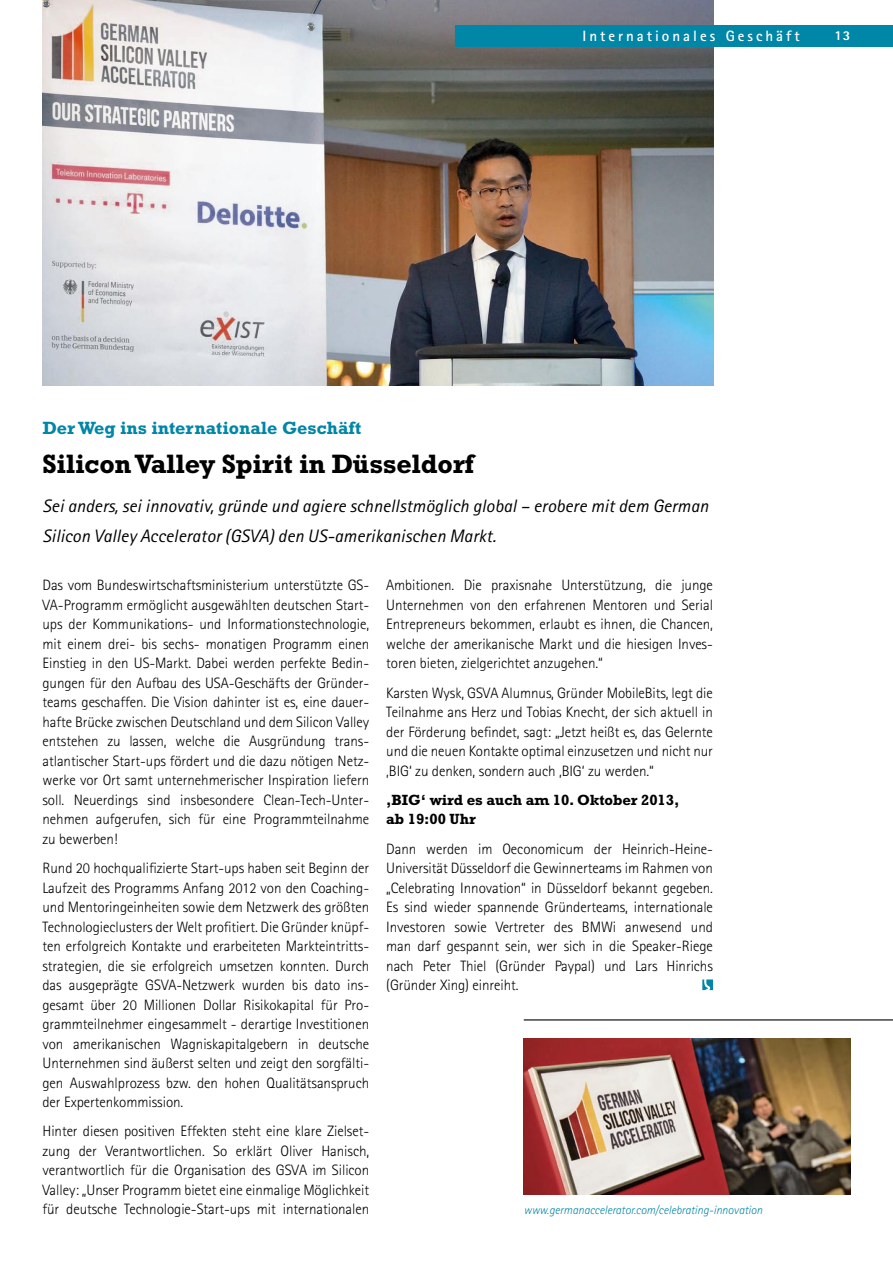
<style>
.page{position:relative;width:893px;height:1263px;background:#fff}
.page>*{position:absolute;margin:0;border:0;box-sizing:border-box;transform-origin:0 0}
.t1{font:700 27px "Rockwell";letter-spacing:-.01em;color:#000}
.t2{font:italic 18px/29.2px "Rotis Sans Serif";letter-spacing:.005em;color:#000}
.t3{font:700 18px "Rockwell";color:#0086a7}
.t4{font:300 15px/19.5px "Rotis Sans Serif";letter-spacing:-.005em;color:#000;text-align:justify}
.t5{font:700 15px/19.5px "Rockwell";letter-spacing:-.005em;color:#000}
.t6{font:700 15px "Rotis Sans Serif";letter-spacing:.2em;color:#fff}
.t7{font:800 13.5px "Rotis Sans Serif";color:#fff}
.t8{font:italic 300 12px "Rotis Sans Serif";letter-spacing:-.005em;color:#0086a7}
</style>
<div class="page">
<img style="left:43px;top:0;width:671px;height:386px">
<img style="left:524px;top:1039px;width:326px;height:156px">
<svg style="left:702px;top:979px;width:11px;height:11px"></svg>
<div style="left:455px;top:26px;width:438px;height:21px;background:#0086a7"></div>
<hr style="left:524px;top:1019px;width:369px;height:1px;background:#000">
<p class="t6" style="left:582px;top:27px;width:219px">Internationales Geschäft</p>
<p class="t7" style="left:834px;top:27px;width:18px">13</p>
<p class="t3" style="left:43px;top:418px;width:320px">Der Weg ins internationale Geschäft</p>
<h1 class="t1" style="left:43px;top:448px;width:433px">Silicon Valley Spirit in Düsseldorf</h1>
<p class="t2" style="left:43px;top:492px;width:667px">Sei anders, sei innovativ, gründe und agiere schnellstmöglich global – erobere mit dem German<br>Silicon Valley Accelerator (GSVA) den US-amerikanischen Markt.</p>
<p class="t4" style="left:43px;top:575px;width:328px">Das vom Bundeswirtschaftsministerium unterstützte GS-VA-Programm ermöglicht ausgewählten deutschen Start&shy;ups der Kommunikations- und Informationstechnologie, mit einem drei- bis sechs- monatigen Programm einen Einstieg in den US-Markt. Dabei werden perfekte Bedin&shy;gungen für den Aufbau des USA-Geschäfts der Gründer&shy;teams geschaffen. Die Vision dahinter ist es, eine dauer&shy;hafte Brücke zwischen Deutschland und dem Silicon Valley entstehen zu lassen, welche die Ausgründung trans&shy;atlantischer Start-ups fördert und die dazu nötigen Netz&shy;werke vor Ort samt unternehmerischer Inspiration liefern soll. Neuerdings sind insbesondere Clean-Tech-Unter&shy;nehmen aufgerufen, sich für eine Programmteilnahme zu bewerben!</p>
<p class="t4" style="left:43px;top:858px;width:328px">Rund 20 hochqualifizierte Start-ups haben seit Beginn der Laufzeit des Programms Anfang 2012 von den Coaching&shy;und Mentoringeinheiten sowie dem Netzwerk des größten Technologieclusters der Welt profitiert. Die Gründer knüpf&shy;ten erfolgreich Kontakte und erarbeiteten Markteintritts&shy;strategien, die sie erfolgreich umsetzen konnten. Durch das ausgeprägte GSVA-Netzwerk wurden bis dato ins&shy;gesamt über 20 Millionen Dollar Risikokapital für Pro&shy;grammteilnehmer eingesammelt - derartige Investitionen von amerikanischen Wagniskapitalgebern in deutsche Unternehmen sind äußerst selten und zeigt den sorgfälti&shy;gen Auswahlprozess bzw. den hohen Qualitätsanspruch der Expertenkommission.</p>
<p class="t4" style="left:43px;top:1121px;width:328px">Hinter diesen positiven Effekten steht eine klare Zielset&shy;zung der Verantwortlichen. So erklärt Oliver Hanisch, verantwortlich für die Organisation des GSVA im Silicon Valley: „Unser Programm bietet eine einmalige Möglichkeit für deutsche Technologie-Start-ups mit internationalen</p>
<p class="t4" style="left:386px;top:575px;width:328px">Ambitionen. Die praxisnahe Unterstützung, die junge Unternehmen von den erfahrenen Mentoren und Serial Entrepreneurs bekommen, erlaubt es ihnen, die Chancen, welche der amerikanische Markt und die hiesigen Inves&shy;toren bieten, zielgerichtet anzugehen.“</p>
<p class="t4" style="left:386px;top:683px;width:328px">Karsten Wysk, GSVA Alumnus, Gründer MobileBits, legt die Teilnahme ans Herz und Tobias Knecht, der sich aktuell in der Förderung befindet, sagt: „Jetzt heißt es, das Gelernte und die neuen Kontakte optimal einzusetzen und nicht nur ‚BIG‘ zu denken, sondern auch ‚BIG‘ zu werden.“</p>
<p class="t5" style="left:386px;top:790px;width:295px">‚BIG‘ wird es auch am 10. Oktober 2013, ab 19:00 Uhr</p>
<p class="t4" style="left:386px;top:839px;width:328px">Dann werden im Oeconomicum der Heinrich-Heine-Universität Düsseldorf die Gewinnerteams im Rahmen von „Celebrating Innovation“ in Düsseldorf bekannt gegeben.<br>Es sind wieder spannende Gründerteams, internationale Investoren sowie Vertreter des BMWi anwesend und man darf gespannt sein, wer sich in die Speaker-Riege nach Peter Thiel (Gründer Paypal) und Lars Hinrichs (Gründer Xing) einreiht.</p>
<p class="t8" style="left:524px;top:1203px;width:240px">www.germanaccelerator.com/celebrating-innovation</p>
</div>
